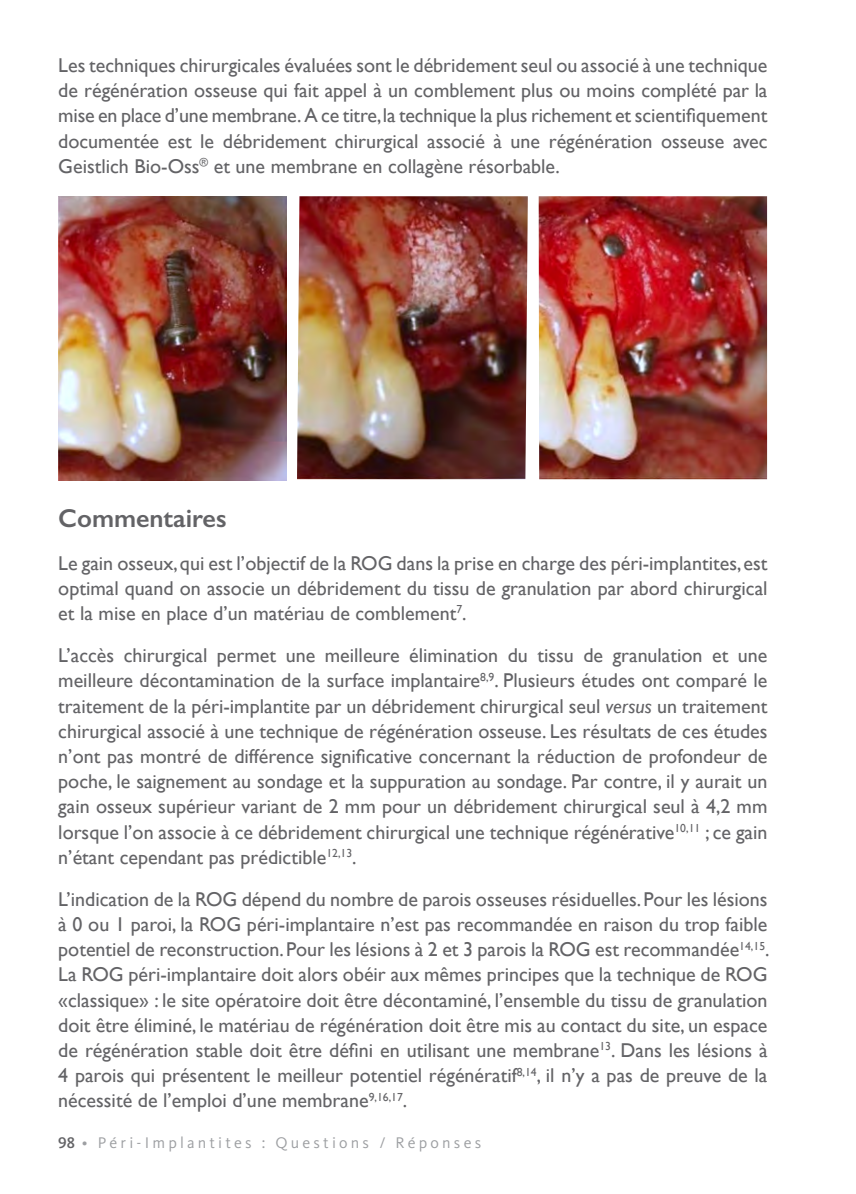
<style>
.page{position:relative;width:856px;height:1194px;background:#fff}
.page>*{position:absolute;margin:0;border:0;box-sizing:border-box;transform-origin:0 0}
.Titre{font:600 26px "Gill Sans";color:#636366}
.Texte{font:20px/25.2px "Gill Sans";color:#636366;text-align:justify}
.t1{font:16px "Kievit Pro";letter-spacing:.2em;color:#9d9fa2}
.s1{font-style:italic}
.s2{font-weight:500;color:#636366}
</style>
<div class="page">
<img style="left:58px;top:196px;width:228px;height:285px">
<img style="left:297px;top:196px;width:230px;height:283px">
<img style="left:538px;top:196px;width:228px;height:283px">
<p class="Texte" style="left:58px;top:53px;width:710px">Les techniques chirurgicales évaluées sont le débridement seul ou associé à une technique de régénération osseuse qui fait appel à un comblement plus ou moins complété par la mise en place d’une membrane. A ce titre, la technique la plus richement et scientifiquement documentée est le débridement chirurgical associé à une régénération osseuse avec Geistlich Bio-Oss<sup>®</sup> et une membrane en collagène résorbable.</p>
<p class="Titre" style="left:58px;top:503px;width:170px">Commentaires</p>
<p class="Texte" style="left:58px;top:550px;width:710px">Le gain osseux, qui est l’objectif de la ROG dans la prise en charge des péri-implantites, est optimal quand on associe un débridement du tissu de granulation par abord chirurgical et la mise en place d’un matériau de comblement<sup>7</sup>.</p>
<p class="Texte" style="left:58px;top:642px;width:710px">L’accès chirurgical permet une meilleure élimination du tissu de granulation et une meilleure décontamination de la surface implantaire<sup>8,9</sup>. Plusieurs études ont comparé le traitement de la péri-implantite par un débridement chirurgical seul <span class="s1">versus</span> un traitement chirurgical associé à une technique de régénération osseuse. Les résultats de ces études n’ont pas montré de différence significative concernant la réduction de profondeur de poche, le saignement au sondage et la suppuration au sondage. Par contre, il y aurait un gain osseux supérieur variant de 2 mm pour un débridement chirurgical seul à 4,2 mm lorsque l’on associe à ce débridement chirurgical une technique régénérative<sup>10,11</sup> ; ce gain n’étant cependant pas prédictible<sup>12,13</sup>.</p>
<p class="Texte" style="left:58px;top:886px;width:712px">L’indication de la ROG dépend du nombre de parois osseuses résiduelles. Pour les lésions à 0 ou 1 paroi, la ROG péri-implantaire n’est pas recommandée en raison du trop faible potentiel de reconstruction. Pour les lésions à 2 et 3 parois la ROG est recommandée<sup>14,15</sup>.<br>La ROG péri-implantaire doit alors obéir aux mêmes principes que la technique de ROG «classique» : le site opératoire doit être décontaminé, l’ensemble du tissu de granulation doit être éliminé, le matériau de régénération doit être mis au contact du site, un espace de régénération stable doit être défini en utilisant une membrane<sup>13</sup>. Dans les lésions à 4 parois qui présentent le meilleur potentiel régénératif<sup>8,14</sup>, il n’y a pas de preuve de la nécessité de l’emploi d’une membrane<sup>9,16,17</sup>.</p>
<p class="t1" style="left:58px;top:1133px;width:424px"><span class="s2">98</span> • Péri-Implantites : Questions / Réponses</p>
</div>
